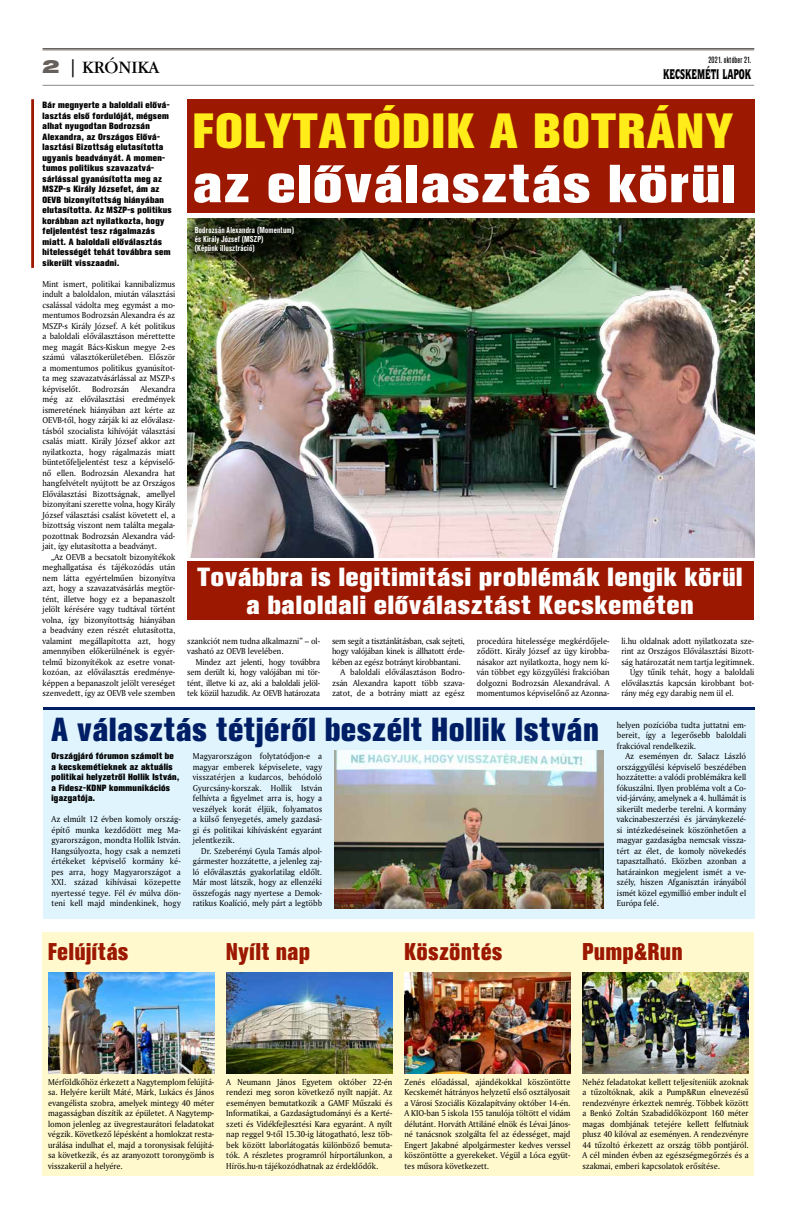
<style>
.page{position:relative;width:794px;height:1219px;background:#fff}
.page>*{position:absolute;margin:0;border:0;box-sizing:border-box;transform-origin:0 0}
.t1{font:700 53px "Akzidenz Grotesk XPFL";color:#fff;scale:1.05 1}
.t2{font:700 49px "Akzidenz Grotesk XPFL";color:#ffec18}
.t3{font:700 33px "Akzidenz Grotesk XPFL";color:#001e65;scale:.89 1}
.t4{font:700 26px/28px "Akzidenz Grotesk XPFL";color:#fff;text-align:center}
.t5{font:700 24px "Akzidenz Grotesk XPFL";color:#9c1800;scale:.86 1}
.t6{font:18px "Garamond Bk PFL";color:#000}
.t7{font:14px "Quorum Blk PFL";letter-spacing:-.01em;color:#000;scale:.64 1}
.t8{font:9px/10.5px "Amerigo PFL";color:#000;text-align:justify;scale:.95 1}
.t9{font:700 9px/10.5px "Akzidenz Grotesk XPFL";color:#000;scale:.95 1}
.t10{font:9px "Amerigo PFL";letter-spacing:-.02em;color:#000;scale:.95 1}
.t11{font:9px "Akzidenz Grotesk Md Cn PFL";color:#000;scale:.95 1}
.t12{font:700 8.5px/9px "Akzidenz Grotesk Cn PFL";color:#fff;scale:.95 1}
.s1{font-family:"Swiss 721 Blk Ex PFL";color:#66605c}
</style>
<div class="page">
<hr style="left:43px;top:48px;width:711px;height:1px;background:#66605c">
<hr style="left:43px;top:50px;width:711px;height:1px;background:#66605c">
<hr style="left:43px;top:85px;width:711px;height:1px;background:#8c8986">
<div style="left:43px;top:932px;width:711px;height:244px;background:#fff9cd"></div>
<img style="left:48px;top:972px;width:166px;height:101px">
<img style="left:226px;top:972px;width:166px;height:101px">
<img style="left:404px;top:972px;width:166px;height:101px">
<img style="left:582px;top:972px;width:166px;height:101px">
<img style="left:188px;top:218px;width:566px;height:339px">
<div style="left:547px;top:284px;width:214px;height:280px;background:#fff;opacity:.75"></div>
<img style="left:507px;top:288px;width:247px;height:269px">
<div style="left:181px;top:292px;width:203px;height:272px;background:#fff;opacity:.75"></div>
<img style="left:188px;top:275px;width:201px;height:282px">
<svg style="left:188px;top:218px;width:118px;height:43px;background:#1f2512"></svg>
<div style="left:187px;top:99px;width:567px;height:114px;background:#9c1800"></div>
<div style="left:187px;top:561px;width:567px;height:59px;background:#9c1800"></div>
<div style="left:43px;top:709px;width:711px;height:209px;background:#e0f4fd"></div>
<img style="left:334px;top:750px;width:269px;height:159px">
<hr style="left:43px;top:707px;width:711px;height:3px;background:#001e65">
<hr style="left:31px;top:99px;width:3px;height:169px;background:#9c1800">
<h3 class="t6" style="left:43px;top:57px;width:118px"><span class="s1">2</span> | KRÓNIKA</h3>
<p class="t9" style="left:43px;top:100px;width:138px">Bár megnyerte a baloldali elővá&shy;lasztás első fordulóját, mégsem alhat nyugodtan Bodrozsán<br>Alexandra, az Országos Elővá&shy;lasztási Bizottság elutasította ugyanis beadványát. A momen&shy;tumos politikus szavazatvá&shy;sárlással gyanúsította meg az<br>MSZP-s Király Józsefet, ám az<br>OEVB bizonyítottság hiányában elutasította. Az MSZP-s politikus korábban azt nyilatkozta, hogy feljelentést tesz rágalmazás miatt. A baloldali előválasztás hitelességét tehát továbbra sem sikerült visszaadni.</p>
<p class="t8" style="left:43px;top:278px;width:141px">Mint ismert, politikai kannibalizmus indult a baloldalon, miután választási csalással vádolta meg egymást a mo&shy;mentumos Bodrozsán Alexandra és az MSZP-s Király József. A két politikus a baloldali előválasztáson mérettette meg magát Bács-Kiskun megye 2-es számú választókerületében. Először a momentumos politikus gyanúsítot&shy;ta meg szavazatvásárlással az MSZP-s képviselőt.</p>
<p class="t8" style="left:43px;top:383px;width:141px;text-indent:98px">Alexandra még az előválasztási eredmények ismeretének hiányában azt kérte az OEVB-től, hogy zárják ki az előválasz&shy;tásból szocialista kihívóját választási csalás miatt. Király József akkor azt nyilatkozta, hogy rágalmazás miatt büntetőfeljelentést tesz a képviselő&shy;nő ellen. Bodrozsán Alexandra hat hangfelvételt nyújtott be az Országos Előválasztási Bizottságnak, amellyel bizonyítani szerette volna, hogy Király József választási csalást követett el, a bizottság viszont nem találta megala&shy;pozottnak Bodrozsán Alexandra vád&shy;jait, így elutasította a beadványt.</p>
<p class="t8" style="left:43px;top:551px;width:141px;text-indent:9px">„Az OEVB a becsatolt bizonyítékok meghallgatása és tájékozódás után nem látta egyértelműen bizonyítva azt, hogy a szavazatvásárlás megtör&shy;tént, illetve hogy ez a bepanaszolt jelölt kérésére vagy tudtával történt volna, így bizonyítottság hiányában a beadvány ezen részét elutasította, valamint megállapította azt, hogy amennyiben előkerülnének is egyér&shy;telmű bizonyítékok az esetre vonat&shy;kozóan, az előválasztás eredménye&shy;képpen a bepanaszolt jelölt vereséget szenvedett, így az OEVB vele szemben</p>
<p class="t8" style="left:92px;top:383px;width:40px">Bodrozsán</p>
<p class="t11" style="left:708px;top:55px;width:47px">2021. október 21.</p>
<h3 class="t7" style="left:663px;top:65px;width:139px">KECSKEMÉTI LAPOK</h3>
<h2 class="t2" style="left:193px;top:103px;width:543px">FOLYTATÓDIK A BOTRÁNY</h2>
<h1 class="t1" style="left:193px;top:153px;width:520px">az előválasztás körül</h1>
<p class="t12" style="left:195px;top:226px;width:106px">Bodrozsán Alexandra (Momentum) és Király József (MSZP)<br>(Képünk illusztráció)</p>
<h3 class="t4" style="left:197px;top:563px;width:547px">Továbbra is legitimitási problémák lengik körül a baloldali előválasztást Kecskeméten</h3>
<p class="t8" style="left:187px;top:635px;width:141px">szankciót nem tudna alkalmazni” – ol&shy;vasható az OEVB levelében.</p>
<p class="t8" style="left:187px;top:656px;width:141px;text-indent:9px">Mindez azt jelenti, hogy továbbra sem derült ki, hogy valójában mi tör&shy;tént, illetve ki az, aki a baloldali jelöl&shy;tek közül hazudik. Az OEVB határozata</p>
<p class="t10" style="left:332px;top:635px;width:141px">sem segít a tisztánlátásban, csak sejteti,</p>
<p class="t10" style="left:332px;top:646px;width:141px">hogy valójában kinek is állhatott érde-</p>
<p class="t10" style="left:332px;top:656px;width:137px">kében az egész botrányt kirobbantani.</p>
<p class="t8" style="left:340px;top:667px;width:132px">A baloldali előválasztáson Bodro-</p>
<p class="t8" style="left:332px;top:677px;width:141px">zsán Alexandra kapott több szava-</p>
<p class="t8" style="left:332px;top:688px;width:141px">zatot, de a botrány miatt az egész</p>
<p class="t8" style="left:477px;top:635px;width:141px">procedúra hitelessége megkérdőjele&shy;ződött. Király József az ügy kirobba&shy;násakor azt nyilatkozta, hogy nem kí&shy;ván többet egy közgyűlési frakcióban dolgozni Bodrozsán Alexandrával. A momentumos képviselőnő az Azonna-</p>
<p class="t8" style="left:621px;top:635px;width:141px">li.hu oldalnak adott nyilatkozata sze-</p>
<p class="t8" style="left:621px;top:646px;width:141px">rint az Országos Előválasztási Bizott-</p>
<p class="t8" style="left:621px;top:656px;width:141px">ság határozatát nem tartja legitimnek.</p>
<p class="t8" style="left:630px;top:667px;width:132px">Úgy tűnik tehát, hogy a baloldali</p>
<p class="t8" style="left:621px;top:677px;width:141px">előválasztás kapcsán kirobbant bot-</p>
<p class="t8" style="left:621px;top:688px;width:119px">rány még egy darabig nem ül el.</p>
<h3 class="t3" style="left:51px;top:710px;width:617px">A választás tétjéről beszélt Hollik István</h3>
<p class="t9" style="left:51px;top:751px;width:136px">Országjáró fórumon számolt be a kecskemétieknek az aktuális politikai helyzetről Hollik István, a Fidesz-KDNP kommunikációs igazgatója.</p>
<p class="t8" style="left:51px;top:814px;width:138px">Az elmúlt 12 évben komoly ország&shy;építő munka kezdődött meg Ma&shy;gyarországon, mondta Hollik István.<br>Hangsúlyozta, hogy csak a nemzeti értékeket képviselő kormány ké&shy;pes arra, hogy Magyarországot a XXI. század kihívásai közepette nyertessé tegye. Fél év múlva dön&shy;teni kell majd mindenkinek, hogy</p>
<p class="t8" style="left:193px;top:751px;width:138px">Magyarországon folytatódjon-e a magyar emberek képviselete, vagy visszatérjen a kudarcos, behódoló Gyurcsány-korszak. Hollik István felhívta a figyelmet arra is, hogy a veszélyek korát éljük, folyamatos a külső fenyegetés, amely gazdasá&shy;gi és politikai kihívásként egyaránt jelentkezik.</p>
<p class="t8" style="left:193px;top:845px;width:138px;text-indent:9px">Dr. Szeberényi Gyula Tamás alpol&shy;gármester hozzátette, a jelenleg zaj&shy;ló előválasztás gyakorlatilag eldőlt.<br>Már most látszik, hogy az ellenzéki összefogás nagy nyertese a Demok&shy;ratikus Koalíció, mely párt a legtöbb</p>
<p class="t8" style="left:617px;top:719px;width:138px">helyen pozícióba tudta juttatni em&shy;bereit, így a legerősebb baloldali frakcióval rendelkezik.</p>
<p class="t8" style="left:617px;top:751px;width:138px;text-indent:9px">Az eseményen dr. Salacz László országgyűlési képviselő beszédében hozzátette: a valódi problémákra kell fókuszálni. Ilyen probléma volt a Co&shy;vid-járvány, amelynek a 4. hullámát is sikerült mederbe terelni. A kormány vakcinabeszerzési és járványkezelé&shy;si intézkedéseinek köszönhetően a magyar gazdaságba nemcsak vissza&shy;tért az élet, de komoly növekedés tapasztalható. Eközben azonban a határainkon megjelent ismét a ve&shy;szély, hiszen Afganisztán irányából ismét közel egymillió ember indult el Európa felé.</p>
<h3 class="t5" style="left:48px;top:938px;width:96px">Felújítás</h3>
<h3 class="t5" style="left:226px;top:938px;width:100px">Nyílt nap</h3>
<h3 class="t5" style="left:404px;top:938px;width:116px">Köszöntés</h3>
<h3 class="t5" style="left:582px;top:938px;width:119px">Pump&amp;Run</h3>
<p class="t8" style="left:48px;top:1076px;width:176px">Mérföldkőhöz érkezett a Nagytemplom felújítá&shy;sa. Helyére került Máté, Márk, Lukács és János evangélista szobra, amelyek mintegy 40 méter magasságban díszítik az épületet. A Nagytemp&shy;lomon jelenleg az üvegrestaurátori feladatokat végzik. Következő lépésként a homlokzat resta&shy;urálása indulhat el, majd a toronysisak felújítá&shy;sa következik, és az aranyozott toronygömb is visszakerül a helyére.</p>
<p class="t8" style="left:226px;top:1076px;width:176px">A Neumann János Egyetem október 22-én rendezi meg soron következő nyílt napját. Az eseményen bemutatkozik a GAMF Műszaki és Informatikai, a Gazdaságtudományi és a Kerté&shy;szeti és Vidékfejlesztési Kara egyaránt. A nyílt nap reggel 9-től 15.30-ig látogatható, lesz töb&shy;bek között laborlátogatás különböző bemuta&shy;tók. A részletes programról hírportálunkon, a Hírös.hu-n tájékozódhatnak az érdeklődők.</p>
<p class="t8" style="left:404px;top:1076px;width:176px">Zenés előadással, ajándékokkal köszöntötte Kecskemét hátrányos helyzetű első osztályosait a Városi Szociális Közalapítvány október 14-én.<br>A KIO-ban 5 iskola 155 tanulója töltött el vidám délutánt. Horváth Attiláné elnök és Lévai János&shy;né tanácsnok szolgálta fel az édességet, majd Engert Jakabné alpolgármester kedves verssel köszöntötte a gyerekeket. Végül a Lóca együt&shy;tes műsora következett.</p>
<p class="t8" style="left:582px;top:1076px;width:176px">Nehéz feladatokat kellett teljesíteniük azoknak a tűzoltóknak, akik a Pump&amp;Run elnevezésű rendezvényre érkeztek nemrég. Többek között a Benkó Zoltán Szabadidőközpont 160 méter magas dombjának tetejére kellett felfutniuk plusz 40 kilóval az eseményen. A rendezvényre 44 tűzoltó érkezett az ország több pontjáról.<br>A cél minden évben az egészségmegőrzés és a szakmai, emberi kapcsolatok erősítése.</p>
</div>
